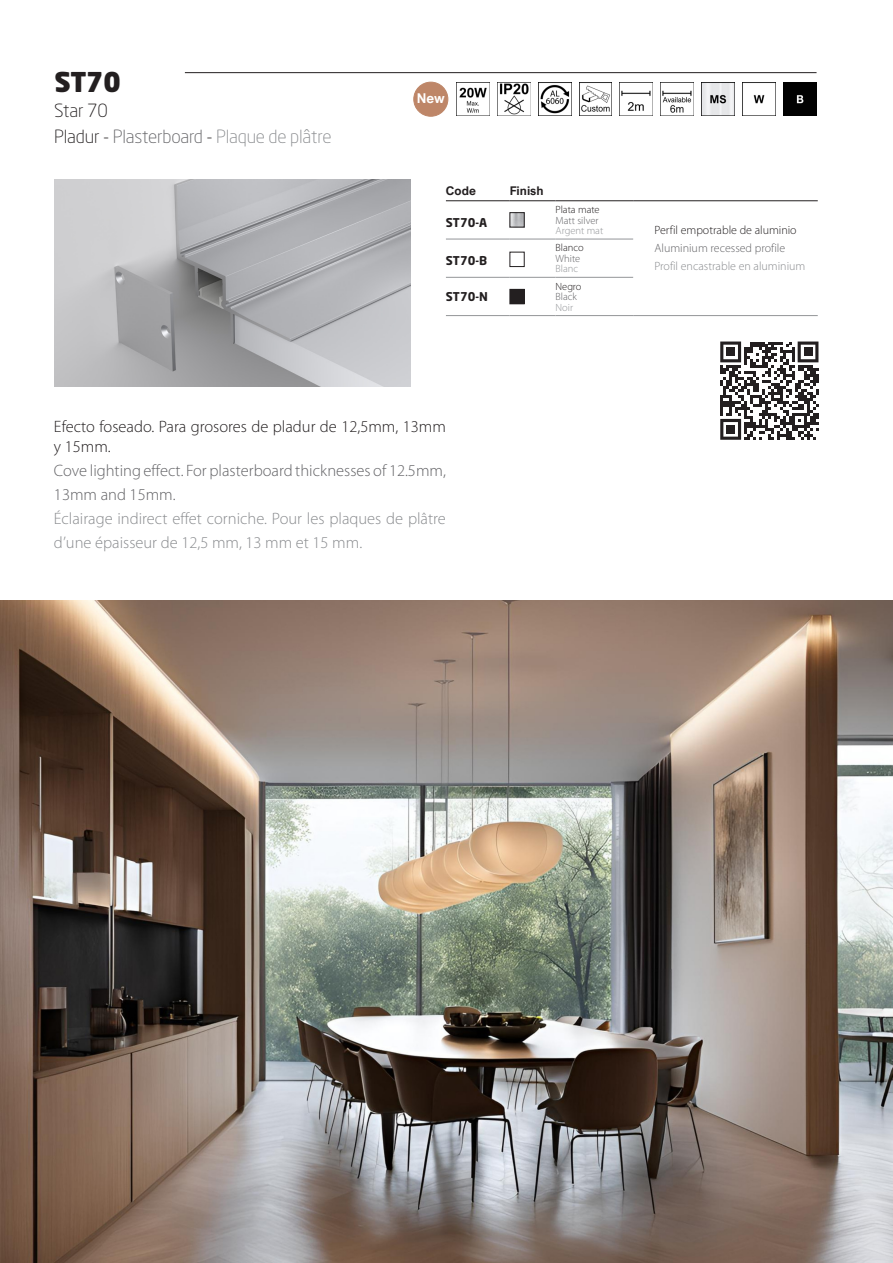
<style>
.page{position:relative;width:893px;height:1263px;background:#fff}
.page>*{position:absolute;margin:0;border:0;box-sizing:border-box;transform-origin:0 0}
.t1{font:900 27px "Neo Sans Std";color:#231f20}
.t2{font:300 18px "Neo Sans Std";letter-spacing:-.01em;color:#8a8c8f}
.t3{font:300 18px "Neo Sans Std";letter-spacing:-.01em;color:#231f20}
.CAST_8_pt_myriad_light{font:300 16.5px/24px "Myriad Pro";color:#8a8c8f}
.CAST_8_pt_myriad_light-2{font:300 16.5px/24px "Myriad Pro";color:#636366}
.CAST_8_pt_myriad_light-3{font:300 16.5px/19.5px "Myriad Pro";color:#231f20}
.t4{font:700 13.5px "Arial Nova";color:#fff}
.FR_8_pt_myriad_light{font:300 12px "Myriad Pro";color:#8a8c8f}
.CAST_8_pt_myriad_light-4{font:300 12px "Myriad Pro";color:#231f20}
.FR_8_pt_myriad_light-2{font:300 12px "Myriad Pro";color:#636366}
.REFERENCIA_22{font:700 12px "Neo Sans Std";color:#231f20}
.Cos_de_text_negreta{font:700 12px "Arial Nova";color:#231f20}
.Cos_de_text_normal{font:300 10.5px "Myriad Pro";color:#231f20}
.Cos_de_text_normal-2{font:300 10.5px "Myriad Pro";color:#636366}
.Cos_de_text_normal-3{font:300 10.5px "Myriad Pro";color:#939598}
.s1{color:#231f20}
.s2{color:#636366}
</style>
<div class="page">
<hr style="left:185px;top:72px;width:631px;height:1px;background:#231f20">
<hr style="left:446px;top:200px;width:64px;height:1px;background:#231f20">
<hr style="left:510px;top:200px;width:46px;height:1px;background:#231f20">
<hr style="left:556px;top:200px;width:77px;height:1px;background:#231f20">
<hr style="left:633px;top:200px;width:185px;height:1px;background:#231f20">
<hr style="left:446px;top:239px;width:64px;height:1px;background:#939598">
<hr style="left:510px;top:239px;width:46px;height:1px;background:#939598">
<hr style="left:556px;top:239px;width:77px;height:1px;background:#939598">
<hr style="left:446px;top:277px;width:64px;height:1px;background:#939598">
<hr style="left:510px;top:277px;width:46px;height:1px;background:#939598">
<hr style="left:556px;top:277px;width:77px;height:1px;background:#939598">
<hr style="left:446px;top:315px;width:64px;height:1px;background:#939598">
<hr style="left:510px;top:315px;width:46px;height:1px;background:#939598">
<hr style="left:556px;top:315px;width:77px;height:1px;background:#939598">
<hr style="left:633px;top:315px;width:185px;height:1px;background:#939598">
<img style="left:512px;top:214px;width:10px;height:11px">
<div style="left:510px;top:212px;width:14px;height:15px;border:1px solid #231f20"></div>
<div style="left:510px;top:252px;width:14px;height:15px;border:1px solid #231f20"></div>
<div style="left:510px;top:289px;width:14px;height:15px;background:#231f20"></div>
<img style="left:54px;top:179px;width:356px;height:208px">
<img style="left:497px;top:83px;width:33px;height:33px">
<img style="left:538px;top:83px;width:33px;height:33px">
<img style="left:579px;top:83px;width:33px;height:33px">
<img style="left:620px;top:83px;width:33px;height:33px">
<img style="left:661px;top:83px;width:33px;height:33px">
<img style="left:456px;top:83px;width:33px;height:33px">
<img style="left:702px;top:83px;width:33px;height:33px">
<img style="left:753px;top:83px;width:23px;height:32px">
<img style="left:784px;top:83px;width:32px;height:32px">
<svg style="left:720px;top:341px;width:98px;height:99px"></svg>
<div style="left:726px;top:347px;width:9px;height:9px;background:#231f20"></div>
<div style="left:804px;top:347px;width:8px;height:9px;background:#231f20"></div>
<div style="left:726px;top:425px;width:9px;height:9px;background:#231f20"></div>
<div style="left:414px;top:82px;width:34px;height:34px;background:#be8668;border-radius:50%"></div>
<div style="left:413px;top:82px;width:35px;height:35px;border:1px solid #be8668;border-radius:50%"></div>
<img style="left:0;top:601px;width:893px;height:662px">
<p class="t1" style="left:54px;top:65px;width:68px">ST70</p>
<p class="t3" style="left:54px;top:100px;width:55px">Star 70</p>
<p class="t2" style="left:54px;top:126px;width:279px"><span class="s1">Pladur -</span> <span class="s2">Plasterboard</span> <span class="s1">-</span> Plaque de plâtre</p>
<p class="t4" style="left:417px;top:90px;width:29px">New</p>
<p class="Cos_de_text_negreta" style="left:446px;top:183px;width:32px">Code</p>
<p class="Cos_de_text_negreta" style="left:510px;top:183px;width:35px">Finish</p>
<p class="REFERENCIA_22" style="left:446px;top:214px;width:43px">ST70-A</p>
<p class="REFERENCIA_22" style="left:446px;top:253px;width:43px">ST70-B</p>
<p class="REFERENCIA_22" style="left:446px;top:289px;width:43px">ST70-N</p>
<p class="Cos_de_text_normal" style="left:556px;top:203px;width:46px">Plata mate</p>
<p class="Cos_de_text_normal-2" style="left:556px;top:214px;width:45px">Matt silver</p>
<p class="Cos_de_text_normal-3" style="left:556px;top:224px;width:49px">Argent mat</p>
<p class="CAST_8_pt_myriad_light-4" style="left:654px;top:223px;width:144px">Perfil empotrable de aluminio</p>
<p class="FR_8_pt_myriad_light-2" style="left:654px;top:241px;width:132px">Aluminium recessed profile</p>
<p class="FR_8_pt_myriad_light" style="left:654px;top:259px;width:152px">Profil encastrable en aluminium</p>
<p class="Cos_de_text_normal" style="left:556px;top:241px;width:30px">Blanco</p>
<p class="Cos_de_text_normal-2" style="left:556px;top:252px;width:26px">White</p>
<p class="Cos_de_text_normal-3" style="left:556px;top:262px;width:24px">Blanc</p>
<p class="Cos_de_text_normal" style="left:556px;top:280px;width:27px">Negro</p>
<p class="Cos_de_text_normal-2" style="left:556px;top:290px;width:23px">Black</p>
<p class="Cos_de_text_normal-3" style="left:556px;top:301px;width:19px">Noir</p>
<p class="CAST_8_pt_myriad_light-3" style="left:54px;top:417px;width:393px">Efecto foseado. Para grosores de pladur de 12,5mm, 13mm y 15mm.</p>
<p class="CAST_8_pt_myriad_light-2" style="left:54px;top:458px;width:393px">Cove lighting effect. For plasterboard thicknesses of 12.5mm,<br>13mm and 15mm.</p>
<p class="CAST_8_pt_myriad_light" style="left:54px;top:506px;width:393px">Éclairage indirect effet corniche. Pour les plaques de plâtre d’une épaisseur de 12,5 mm, 13 mm et 15 mm.</p>
</div>
